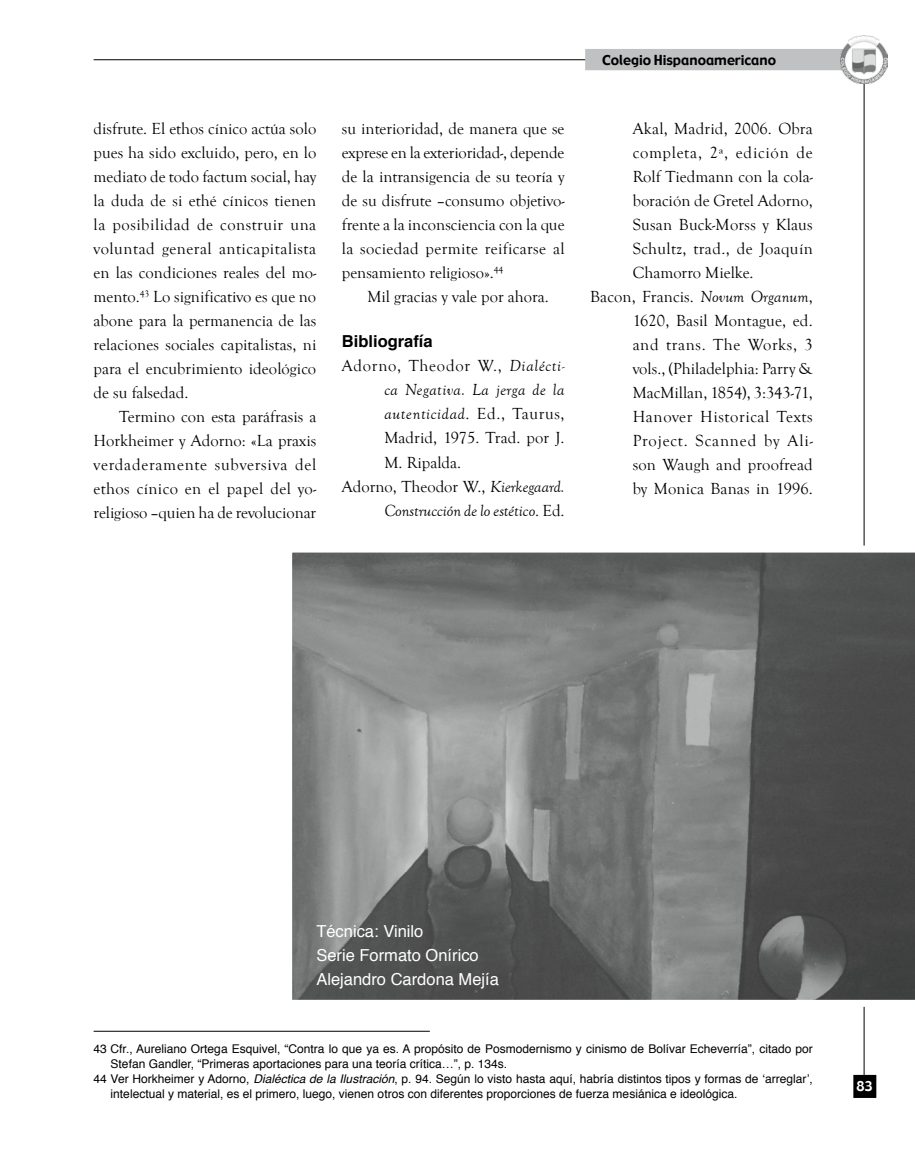
<style>
.page{position:relative;width:915px;height:1149px;background:#fff}
.page>*{position:absolute;margin:0;border:0;box-sizing:border-box;transform-origin:0 0}
.t1{font:16.5px/24px "Goudy Old Style T";letter-spacing:.005em;color:#000;text-align:justify}
.t2{font:16.5px/24px "Helvetica";color:#fff}
.t3{font:16.5px "Goudy Old Style T";letter-spacing:.045em;color:#000}
.t4{font:italic 16.5px "Goudy Old Style T";letter-spacing:.025em;color:#000}
.t5{font:16.5px "Goudy Old Style T";letter-spacing:.04em;color:#000}
.t6{font:italic 16.5px "Goudy Old Style T";color:#000}
.t7{font:16.5px "Goudy Old Style T";letter-spacing:.025em;color:#000}
.t8{font:16.5px "Goudy Old Style T";letter-spacing:.05em;color:#000}
.t9{font:700 16.5px "Helvetica";color:#000}
.t10{font:13.5px "Gadget";color:#000}
.t11{font:13.5px "Gadget";color:#fff}
.t12{font:12px "Helvetica";color:#000}
.s1{font-style:italic}
.s2{font-style:normal}
</style>
<div class="page">
<hr style="left:863px;top:82px;width:1px;height:1007px;background:#000">
<hr style="left:94px;top:59px;width:503px;height:1px;background:#000">
<div style="left:585px;top:49px;width:255px;height:21px;background:#c0c1c2"></div>
<img style="left:840px;top:36px;width:46px;height:48px">
<div style="left:853px;top:1075px;width:22px;height:21px;background:#000"></div>
<div style="left:853px;top:1074px;width:23px;height:23px;border:2px solid #000"></div>
<hr style="left:94px;top:1030px;width:335px;height:1px;background:#000">
<svg style="left:292px;top:545px;width:622px;height:461px;background:#737474"></svg>
<p class="t1" style="left:94px;top:117px;width:224px">disfrute. El ethos cínico actúa solo pues ha sido excluido, pero, en lo mediato de todo factum social, hay la duda de si ethé cínicos tienen la posibilidad de construir una voluntad general anticapitalista en las condiciones reales del mo&shy;mento.<sup>43</sup> Lo significativo es que no abone para la permanencia de las relaciones sociales capitalistas, ni para el encubrimiento ideológico de su falsedad.</p>
<p class="t1" style="left:94px;top:405px;width:224px;text-indent:26px">Termino con esta paráfrasis a Horkheimer y Adorno: «La praxis verdaderamente subversiva del ethos cínico en el papel del yo&shy;religioso –quien ha de revolucionar</p>
<p class="t1" style="left:342px;top:117px;width:224px">su interioridad, de manera que se exprese en la exterioridad-, depende de la intransigencia de su teoría y de su disfrute –consumo objetivo&shy;frente a la inconsciencia con la que la sociedad permite reificarse al pensamiento religioso».<sup>44</sup></p>
<p class="t1" style="left:367px;top:285px;width:183px">Mil gracias y vale por ahora.</p>
<p class="t9" style="left:342px;top:328px;width:92px">Bibliografía</p>
<p class="t3" style="left:342px;top:357px;width:224px">Adorno, Theodor W., <span class="s1">Dialécti-</span></p>
<p class="t4" style="left:384px;top:381px;width:181px">ca Negativa. La jerga de la</p>
<p class="t4" style="left:384px;top:405px;width:181px">autenticidad<span class="s2">. Ed., Taurus,</span></p>
<p class="t1" style="left:384px;top:426px;width:181px">Madrid, 1975. Trad. por J.</p>
<p class="t1" style="left:384px;top:450px;width:78px">M. Ripalda.</p>
<p class="t1" style="left:342px;top:474px;width:224px">Adorno, Theodor W., <span class="s1">Kierkegaard.</span></p>
<p class="t6" style="left:384px;top:501px;width:182px">Construcción de lo estético<span class="s2">. Ed.</span></p>
<p class="t10" style="left:602px;top:51px;width:175px">Colegio Hispanoamericano</p>
<p class="t1" style="left:632px;top:117px;width:182px">Akal, Madrid, 2006. Obra</p>
<p class="t3" style="left:632px;top:143px;width:181px">completa, 2ª, edición de</p>
<p class="t1" style="left:632px;top:165px;width:182px">Rolf Tiedmann con la cola-</p>
<p class="t1" style="left:632px;top:189px;width:181px">boración de Gretel Adorno,</p>
<p class="t1" style="left:632px;top:213px;width:181px">Susan Buck-Morss y Klaus</p>
<p class="t7" style="left:632px;top:239px;width:182px">Schultz, trad., de Joaquín</p>
<p class="t1" style="left:632px;top:261px;width:122px">Chamorro Mielke.</p>
<p class="t1" style="left:590px;top:285px;width:224px">Bacon, Francis. <span class="s1">Novum Organum</span>,</p>
<p class="t1" style="left:632px;top:309px;width:181px">1620, Basil Montague, ed.</p>
<p class="t5" style="left:632px;top:335px;width:181px">and trans. The Works, 3</p>
<p class="t1" style="left:632px;top:357px;width:181px">vols., (Philadelphia: Parry &amp;</p>
<p class="t1" style="left:632px;top:381px;width:181px">MacMillan, 1854), 3:343-71,</p>
<p class="t5" style="left:632px;top:408px;width:181px">Hanover Historical Texts</p>
<p class="t8" style="left:632px;top:432px;width:182px">Project. Scanned by Ali-</p>
<p class="t1" style="left:632px;top:453px;width:181px">son Waugh and proofread</p>
<p class="t1" style="left:632px;top:477px;width:182px">by Monica Banas in 1996.</p>
<p class="t2" style="left:316px;top:919px;width:184px">Técnica: Vinilo<br>Serie Formato Onírico<br>Alejandro Cardona Mejía</p>
<p class="t12" style="left:94px;top:1039px;width:720px">43 Cfr., Aureliano Ortega Esquivel, “Contra lo que ya es. A propósito de Posmodernismo y cinismo de Bolívar Echeverría”, citado por</p>
<p class="t12" style="left:111px;top:1054px;width:398px">Stefan Gandler, “Primeras aportaciones para una teoría crítica…”, p. 134s.</p>
<p class="t12" style="left:94px;top:1069px;width:720px">44 Ver Horkheimer y Adorno, <span class="s1">Dialéctica de la Ilustración</span>, p. 94. Según lo visto hasta aquí, habría distintos tipos y formas de ‘arreglar’,</p>
<p class="t12" style="left:111px;top:1084px;width:628px">intelectual y material, es el primero, luego, vienen otros con diferentes proporciones de fuerza mesiánica e ideológica.</p>
<p class="t11" style="left:855px;top:1076px;width:18px">83</p>
</div>
